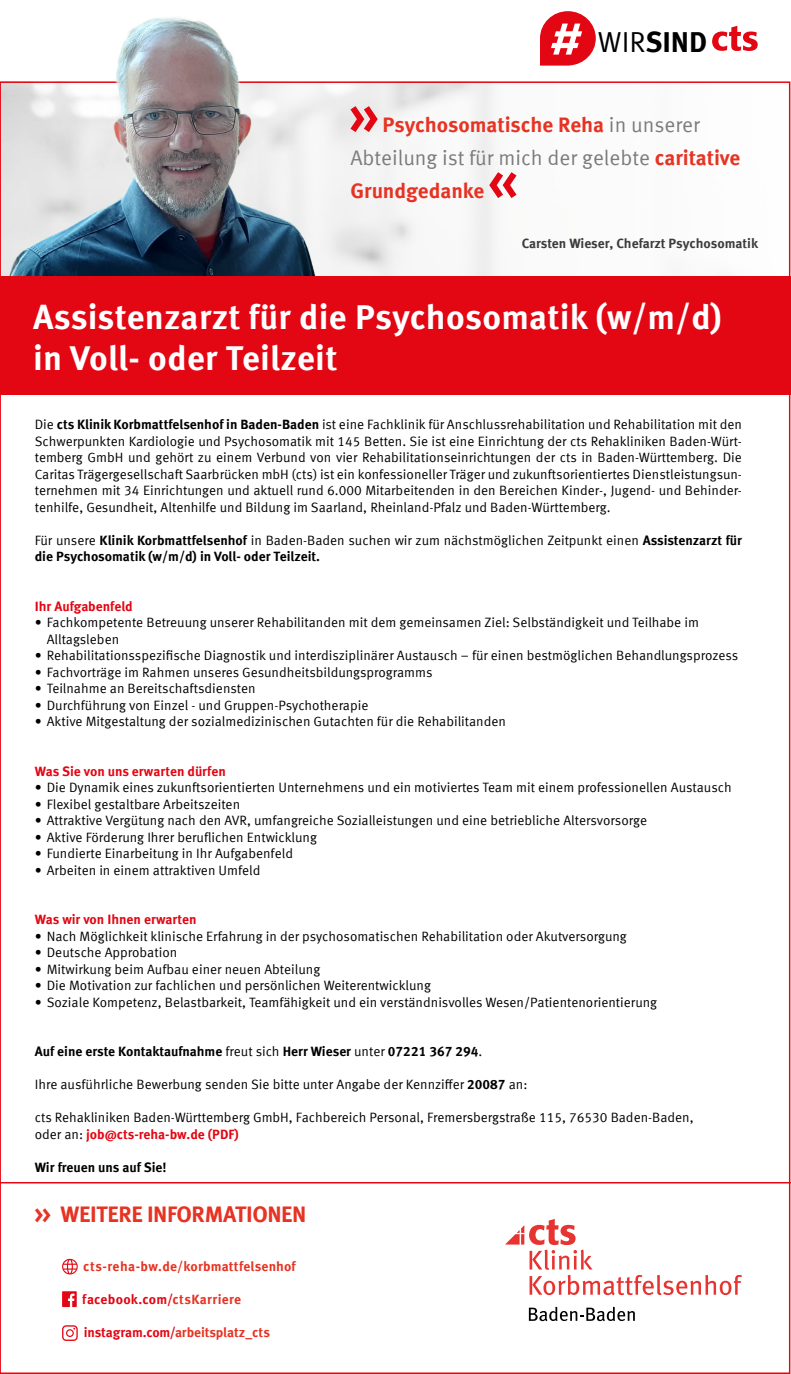
<style>
.page{position:relative;width:791px;height:1374px;background:#fff}
.page>*{position:absolute;margin:0;border:0;box-sizing:border-box;transform-origin:0 0}
.t1{font:700 34.5px/41.4px "Meta Offc";letter-spacing:.01em;color:#fff}
.t2{font:700 28.8px "Meta Offc";color:#000}
.t3{font:700 22.5px "Meta Offc";letter-spacing:-.02em;color:#e63323}
.t4{font:700 21px "Meta Offc";color:#e63323}
.t5{font:21px "Meta Offc Norm";color:#7c7c7b}
.t6{font:13.5px/16.5px "Meta Offc Norm";color:#000;text-align:justify}
.t7{font:700 13.5px "Meta Offc";color:#000}
.t8{font:700 13.5px "Meta Offc";color:#e30613}
.t9{font:700 13.5px "Meta Offc";letter-spacing:.005em;color:#e63323}
.t10{font:700 13.5px "Meta Offc";color:#3c3c3b}
.t11{font:700 13.5px "Meta Offc";letter-spacing:.025em;color:#e30613}
.s1{font-family:"Meta Offc Norm";font-weight:400}
.s2{font-family:"Meta Offc Norm";font-weight:400;color:#7c7c7b}
.s3{font-family:"Meta Offc";font-weight:700;color:#e63323}
.s4{font-family:"Meta Offc";font-weight:700}
.s5{font-family:"Meta Offc Norm";font-weight:400;color:#000}
.s6{color:#e63323}
.s7{color:#e30613}
</style>
<div class="page">
<img style="left:0;top:17px;width:342px;height:259px">
<svg style="left:540px;top:11px;width:56px;height:55px"></svg>
<svg style="left:712px;top:26px;width:46px;height:25px"></svg>
<svg style="left:350px;top:106px;width:28px;height:26px"></svg>
<svg style="left:489px;top:172px;width:27px;height:26px"></svg>
<div style="left:0;top:276px;width:791px;height:118px;background:#e30613"></div>
<hr style="left:0;top:1181px;width:791px;height:2px;background:#e30613">
<svg style="left:62px;top:1258px;width:16px;height:16px"></svg>
<svg style="left:62px;top:1291px;width:15px;height:15px"></svg>
<svg style="left:62px;top:1325px;width:16px;height:15px"></svg>
<svg style="left:505px;top:1219px;width:237px;height:76px"></svg>
<svg style="left:529px;top:1306px;width:106px;height:15px"></svg>
<h2 class="t2" style="left:598px;top:24px;width:111px"><span class="s1">WIR</span>SIND</h2>
<h3 class="t4" style="left:382px;top:112px;width:319px">Psychosomatische Reha <span class="s2">in unserer</span></h3>
<h3 class="t5" style="left:350px;top:146px;width:391px">Abteilung ist für mich der gelebte <span class="s3">caritative</span></h3>
<h3 class="t4" style="left:350px;top:178px;width:135px">Grundgedanke</h3>
<p class="t10" style="left:522px;top:235px;width:238px">Carsten Wieser, Chefarzt Psychosomatik</p>
<h1 class="t1" style="left:33px;top:297px;width:690px">Assistenzarzt für die Psychosomatik (w/m/d) in Voll- oder Teilzeit</h1>
<p class="t6" style="left:35px;top:416px;width:709px">Die <span class="s4">cts Klinik Korbmattfelsenhof in Baden-Baden</span> ist eine Fachklinik für Anschlussrehabilitation und Rehabilitation mit den Schwerpunkten Kardiologie und Psychosomatik mit 145 Betten. Sie ist eine Einrichtung der cts Rehakliniken Baden-Würt&shy;temberg GmbH und gehört zu einem Verbund von vier Rehabilitationseinrichtungen der cts in Baden-Württemberg. Die Caritas Trägergesellschaft Saarbrücken mbH (cts) ist ein konfessioneller Träger und zukunftsorientiertes Dienstleistungsun&shy;ternehmen mit 34 Einrichtungen und aktuell rund 6.000 Mitarbeitenden in den Bereichen Kinder-, Jugend- und Behinder&shy;tenhilfe, Gesundheit, Altenhilfe und Bildung im Saarland, Rheinland-Pfalz und Baden-Württemberg.</p>
<p class="t6" style="left:35px;top:532px;width:709px">Für unsere <span class="s4">Klinik Korbmattfelsenhof</span> in Baden-Baden suchen wir zum nächstmöglichen Zeitpunkt einen <span class="s4">Assistenzarzt für</span></p>
<p class="t7" style="left:35px;top:548px;width:287px">die Psychosomatik (w/m/d) in Voll- oder Teilzeit.</p>
<p class="t8" style="left:35px;top:598px;width:100px">Ihr Aufgabenfeld</p>
<p class="t6" style="left:47px;top:614px;width:654px;text-indent:-12px">• Fachkompetente Betreuung unserer Rehabilitanden mit dem gemeinsamen Ziel: Selbständigkeit und Teilhabe im<br>Alltagsleben</p>
<p class="t6" style="left:35px;top:647px;width:705px">• Rehabilitationsspezifische Diagnostik und interdisziplinärer Austausch – für einen bestmöglichen Behandlungsprozess</p>
<p class="t6" style="left:35px;top:664px;width:399px">• Fachvorträge im Rahmen unseres Gesundheitsbildungsprogramms</p>
<p class="t6" style="left:35px;top:680px;width:222px">• Teilnahme an Bereitschaftsdiensten</p>
<p class="t6" style="left:35px;top:697px;width:335px">• Durchführung von Einzel - und Gruppen-Psychotherapie</p>
<p class="t6" style="left:35px;top:713px;width:473px">• Aktive Mitgestaltung der sozialmedizinischen Gutachten für die Rehabilitanden</p>
<p class="t8" style="left:35px;top:763px;width:193px">Was Sie von uns erwarten dürfen</p>
<p class="t6" style="left:35px;top:779px;width:698px">• Die Dynamik eines zukunftsorientierten Unternehmens und ein motiviertes Team mit einem professionellen Austausch</p>
<p class="t6" style="left:35px;top:796px;width:207px">• Flexibel gestaltbare Arbeitszeiten</p>
<p class="t6" style="left:35px;top:812px;width:614px">• Attraktive Vergütung nach den AVR, umfangreiche Sozialleistungen und eine betriebliche Altersvorsorge</p>
<p class="t6" style="left:35px;top:829px;width:284px">• Aktive Förderung Ihrer beruflichen Entwicklung</p>
<p class="t6" style="left:35px;top:845px;width:260px">• Fundierte Einarbeitung in Ihr Aufgabenfeld</p>
<p class="t6" style="left:35px;top:862px;width:227px">• Arbeiten in einem attraktiven Umfeld</p>
<p class="t8" style="left:35px;top:911px;width:163px">Was wir von Ihnen erwarten</p>
<p class="t6" style="left:35px;top:928px;width:594px">• Nach Möglichkeit klinische Erfahrung in der psychosomatischen Rehabilitation oder Akutversorgung</p>
<p class="t6" style="left:35px;top:944px;width:144px">• Deutsche Approbation</p>
<p class="t6" style="left:35px;top:961px;width:287px">• Mitwirkung beim Aufbau einer neuen Abteilung</p>
<p class="t6" style="left:35px;top:977px;width:398px">• Die Motivation zur fachlichen und persönlichen Weiterentwicklung</p>
<p class="t6" style="left:35px;top:994px;width:624px">• Soziale Kompetenz, Belastbarkeit, Teamfähigkeit und ein verständnisvolles Wesen/Patientenorientierung</p>
<p class="t7" style="left:35px;top:1043px;width:449px">Auf eine erste Kontaktaufnahme <span class="s1">freut sich</span> Herr Wieser <span class="s1">unter</span> 07221 367 294<span class="s1">.</span></p>
<p class="t6" style="left:35px;top:1076px;width:494px">Ihre ausführliche Bewerbung senden Sie bitte unter Angabe der Kennziffer <span class="s4">20087</span> an:</p>
<p class="t6" style="left:35px;top:1109px;width:660px">cts Rehakliniken Baden-Württemberg GmbH, Fachbereich Personal, Fremersbergstraße 115, 76530 Baden-Baden,</p>
<p class="t8" style="left:35px;top:1126px;width:206px"><span class="s5">oder an:</span> job@cts-reha-bw.de (PDF)</p>
<p class="t7" style="left:35px;top:1159px;width:133px">Wir freuen uns auf Sie!</p>
<h3 class="t3" style="left:34px;top:1200px;width:274px">&gt;&gt; WEITERE INFORMATIONEN</h3>
<p class="t9" style="left:83px;top:1258px;width:214px">cts-reha-bw.de/korbmattfelsenhof</p>
<p class="t11" style="left:82px;top:1291px;width:160px">facebook.com/<span class="s6">ctsKarriere</span></p>
<p class="t9" style="left:84px;top:1324px;width:188px"><span class="s7">instagram.com/</span>arbeitsplatz_cts</p>
</div>
